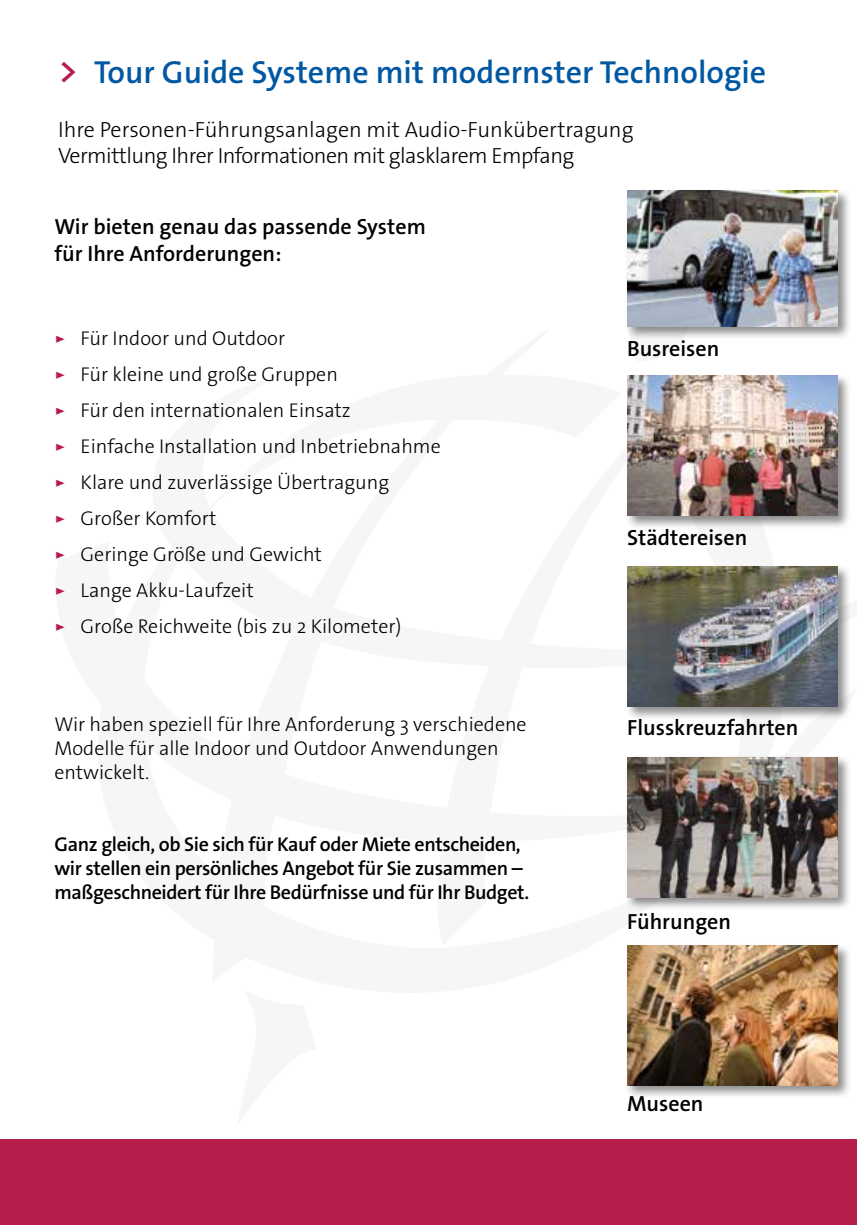
<style>
.page{position:relative;width:857px;height:1225px;background:#fff}
.page>*{position:absolute;margin:0;border:0;box-sizing:border-box;transform-origin:0 0}
.t1{font:600 32px "The Sans Os F";color:#0058a2}
.t2{font:600 22px/26.4px "The Sans Os F";color:#000}
.t3{font:300 22px/26.4px "The Sans Os F";letter-spacing:-.025em;color:#000}
.t4{font:300 20px/36px "The Sans Os F";color:#000}
.t5{font:600 20px/24px "The Sans Os F";letter-spacing:-.02em;color:#000}
.s1{font-size:36px;color:#b71d4a}
.s2{font-weight:400;color:#b71d4a}
</style>
<div class="page">
<div style="left:0;top:1140px;width:856px;height:85px;background:#b71d4a"></div>
<div style="left:624px;top:188px;width:227px;height:152px;background:#000;opacity:.45"></div>
<img style="left:626px;top:190px;width:211px;height:136px">
<div style="left:624px;top:943px;width:227px;height:156px;background:#000;opacity:.45"></div>
<img style="left:626px;top:945px;width:211px;height:140px">
<div style="left:624px;top:755px;width:227px;height:156px;background:#000;opacity:.45"></div>
<img style="left:626px;top:757px;width:211px;height:140px">
<div style="left:624px;top:564px;width:227px;height:156px;background:#000;opacity:.45"></div>
<img style="left:626px;top:567px;width:211px;height:140px">
<div style="left:624px;top:373px;width:227px;height:156px;background:#000;opacity:.45"></div>
<img style="left:626px;top:375px;width:211px;height:140px">
<h1 class="t1" style="left:58px;top:52px;width:709px"><span class="s1">&gt;</span> Tour Guide Systeme mit modernster Technologie</h1>
<p class="t3" style="left:58px;top:116px;width:576px">Ihre Personen-Führungsanlagen mit Audio-Funkübertragung<br>Vermittlung Ihrer Informationen mit glasklarem Empfang</p>
<p class="t2" style="left:54px;top:214px;width:373px">Wir bieten genau das passende System für Ihre Anforderungen:</p>
<p class="t4" style="left:54px;top:320px;width:387px"><span class="s2">▹</span> Für Indoor und Outdoor<br><span class="s2">▹</span> Für kleine und große Gruppen<br><span class="s2">▹</span> Für den internationalen Einsatz<br><span class="s2">▹</span> Einfache Installation und Inbetriebnahme <span class="s2">▹</span> Klare und zuverlässige Übertragung<br><span class="s2">▹</span> Großer Komfort<br><span class="s2">▹</span> Geringe Größe und Gewicht<br><span class="s2">▹</span> Lange Akku-Laufzeit<br><span class="s2">▹</span> Große Reichweite (bis zu 2 Kilometer)</p>
<p class="t4" style="left:54px;top:712px;width:473px;line-height:24px">Wir haben speziell für Ihre Anforderung 3 verschiedene<br>Modelle für alle Indoor und Outdoor Anwendungen entwickelt.</p>
<p class="t5" style="left:54px;top:832px;width:476px">Ganz gleich, ob Sie sich für Kauf oder Miete entscheiden, wir stellen ein persönliches Angebot für Sie zusammen – maßgeschneidert für Ihre Bedürfnisse und für Ihr Budget.</p>
<p class="t2" style="left:626px;top:335px;width:94px">Busreisen</p>
<p class="t2" style="left:626px;top:524px;width:122px">Städtereisen</p>
<p class="t2" style="left:626px;top:714px;width:173px">Flusskreuzfahrten</p>
<p class="t2" style="left:626px;top:908px;width:105px">Führungen</p>
<p class="t2" style="left:626px;top:1090px;width:78px">Museen</p>
</div>
